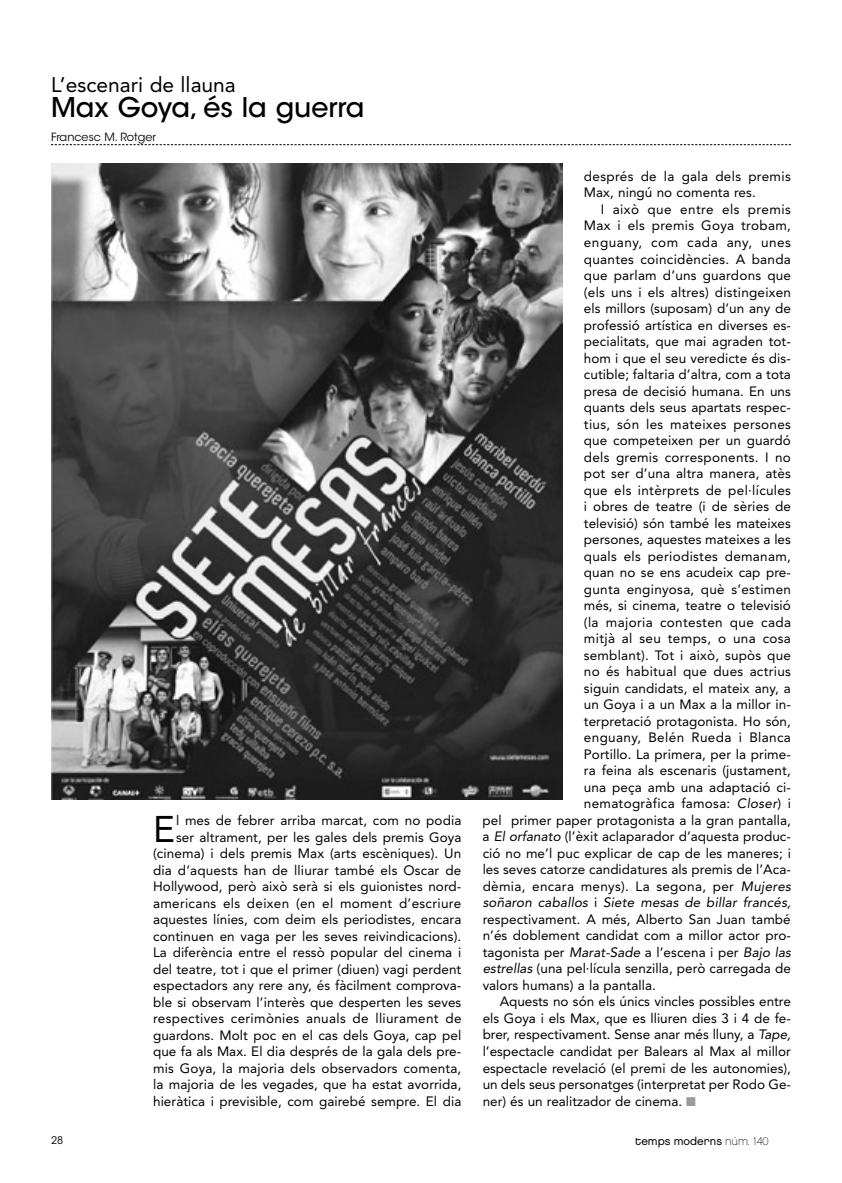
<style>
.page{position:relative;width:842px;height:1183px;background:#fff}
.page>*{position:absolute;margin:0;border:0;box-sizing:border-box;transform-origin:0 0}
.t1{font:36.75px "Avenir LT Std";color:#000}
.t2{font:500 27px "ITC Avant Garde Std";color:#000}
.t3{font:21px "Avenir LT Std";color:#000}
.t4{font:13.5px/16.5px "Avenir LT Std";letter-spacing:.005em;color:#000;text-align:right}
.t5{font:13.5px "Avenir LT Std";letter-spacing:.025em;color:#000}
.t6{font:italic 13.5px "Avenir LT Std";letter-spacing:.01em;color:#000}
.t7{font:13.5px "Avenir LT Std";letter-spacing:.03em;color:#000}
.t8{font:13.5px "Avenir LT Std";letter-spacing:.04em;color:#000}
.t9{font:13.5px "Avenir LT Std";letter-spacing:.035em;color:#000}
.t10{font:11.25px "Chalet London Nineteen Eighty";color:#000}
.t11{font:11.25px "ITC Avant Garde Std";color:#000}
.t12{font:10.5px "ITC Avant Garde Std";color:#000}
.s1{font-style:italic}
.s2{font-style:normal}
.s3{color:#9a9c9e}
.s4{font-family:"Chalet Paris Nineteen Eighty"}
</style>
<div class="page">
<svg style="left:51px;top:144px;width:740px;height:1px"></svg>
<hr style="left:841px;top:0;width:1px;height:1182px;background:#000">
<img style="left:51px;top:164px;width:512px;height:635px">
<h3 class="t3" style="left:51px;top:73px;width:186px">L’escenari de llauna</h3>
<h2 class="t2" style="left:51px;top:90px;width:315px">Max Goya, és la guerra</h2>
<p class="t11" style="left:51px;top:130px;width:107px">Francesc M. Rotger</p>
<p class="t4" style="left:153px;top:812px;width:310px">l mes de febrer arriba marcat, com no podia<br>ser altrament, per les gales dels premis Goya (cinema) i dels premis Max (arts escèniques). Un dia d’aquests han de lliurar també els Oscar de Hollywood, però això serà si els guionistes nord&shy;americans els deixen (en el moment d’escriure aquestes línies, com deim els periodistes, encara continuen en vaga per les seves reivindicacions).<br>La diferència entre el ressò popular del cinema i del teatre, tot i que el primer (diuen) vagi perdent espectadors any rere any, és fàcilment comprova&shy;ble si observam l’interès que desperten les seves respectives cerimònies anuals de lliurament de guardons. Molt poc en el cas dels Goya, cap pel que fa als Max. El dia després de la gala dels pre&shy;mis Goya, la majoria dels observadors comenta, la majoria de les vegades, que ha estat avorrida, hieràtica i previsible, com gairebé sempre. El dia</p>
<h1 class="t1" style="left:153px;top:807px;width:23px">E</h1>
<p class="t4" style="left:584px;top:168px;width:208px;text-align:left">després de la gala dels premis<br>Max, ningú no comenta res.</p>
<p class="t9" style="left:601px;top:201px;width:191px">I això que entre els premis</p>
<p class="t5" style="left:584px;top:218px;width:209px">Max i els premis Goya trobam,</p>
<p class="t8" style="left:584px;top:234px;width:209px">enguany, com cada any, unes</p>
<p class="t4" style="left:584px;top:250px;width:209px">quantes coincidències. A banda</p>
<p class="t4" style="left:584px;top:267px;width:209px">que parlam d’uns guardons que</p>
<p class="t4" style="left:584px;top:283px;width:209px">(els uns i els altres) distingeixen</p>
<p class="t4" style="left:584px;top:300px;width:209px">els millors (suposam) d’un any de</p>
<p class="t4" style="left:584px;top:316px;width:209px">professió artística en diverses es-</p>
<p class="t4" style="left:584px;top:333px;width:208px">pecialitats, que mai agraden tot-</p>
<p class="t4" style="left:584px;top:349px;width:208px">hom i que el seu veredicte és dis-</p>
<p class="t4" style="left:584px;top:366px;width:209px">cutible; faltaria d’altra, com a tota</p>
<p class="t4" style="left:584px;top:382px;width:209px">presa de decisió humana. En uns</p>
<p class="t4" style="left:584px;top:399px;width:208px">quants dels seus apartats respec-</p>
<p class="t5" style="left:584px;top:416px;width:209px">tius, són les mateixes persones</p>
<p class="t4" style="left:584px;top:432px;width:208px">que competeixen per un guardó</p>
<p class="t4" style="left:584px;top:448px;width:209px">dels gremis corresponents. I no</p>
<p class="t4" style="left:584px;top:465px;width:209px">pot ser d’una altra manera, atès</p>
<p class="t4" style="left:584px;top:481px;width:209px">que els intèrprets de pel·lícules</p>
<p class="t4" style="left:584px;top:498px;width:209px">i obres de teatre (i de sèries de</p>
<p class="t4" style="left:584px;top:514px;width:208px">televisió) són també les mateixes</p>
<p class="t4" style="left:584px;top:531px;width:209px">persones, aquestes mateixes a les</p>
<p class="t5" style="left:584px;top:548px;width:209px">quals els periodistes demanam,</p>
<p class="t4" style="left:584px;top:564px;width:209px">quan no se ens acudeix cap pre-</p>
<p class="t4" style="left:584px;top:580px;width:209px">gunta enginyosa, què s’estimen</p>
<p class="t4" style="left:584px;top:597px;width:209px">més, si cinema, teatre o televisió</p>
<p class="t5" style="left:584px;top:614px;width:209px">(la majoria contesten que cada</p>
<p class="t5" style="left:584px;top:630px;width:209px">mitjà al seu temps, o una cosa</p>
<p class="t4" style="left:584px;top:646px;width:209px">semblant). Tot i això, supòs que</p>
<p class="t4" style="left:584px;top:663px;width:208px">no és habitual que dues actrius</p>
<p class="t4" style="left:584px;top:679px;width:208px">siguin candidats, el mateix any, a</p>
<p class="t4" style="left:584px;top:696px;width:208px">un Goya i a un Max a la millor in-</p>
<p class="t4" style="left:584px;top:712px;width:209px">terpretació protagonista. Ho són,</p>
<p class="t7" style="left:584px;top:729px;width:209px">enguany, Belén Rueda i Blanca</p>
<p class="t4" style="left:584px;top:745px;width:209px">Portillo. La primera, per la prime-</p>
<p class="t4" style="left:584px;top:762px;width:208px">ra feina als escenaris (justament,</p>
<p class="t4" style="left:584px;top:778px;width:209px">una peça amb una adaptació ci-</p>
<p class="t4" style="left:584px;top:795px;width:209px">nematogràfica famosa: <span class="s1">Closer</span>) i</p>
<p class="t4" style="left:483px;top:811px;width:310px">pel primer paper protagonista a la gran pantalla,</p>
<p class="t4" style="left:483px;top:828px;width:310px">a <span class="s1">El orfanato</span> (l’èxit aclaparador d’aquesta produc-</p>
<p class="t4" style="left:483px;top:844px;width:310px">ció no me’l puc explicar de cap de les maneres; i</p>
<p class="t4" style="left:483px;top:861px;width:310px">les seves catorze candidatures als premis de l’Aca-</p>
<p class="t5" style="left:483px;top:878px;width:310px">dèmia, encara menys). La segona, per <span class="s1">Mujeres</span></p>
<p class="t6" style="left:483px;top:894px;width:310px">soñaron caballos <span class="s2">i</span> Siete mesas de billar francés,</p>
<p class="t4" style="left:483px;top:910px;width:310px">respectivament. A més, Alberto San Juan també</p>
<p class="t4" style="left:483px;top:927px;width:310px">n’és doblement candidat com a millor actor pro-</p>
<p class="t4" style="left:483px;top:943px;width:310px">tagonista per <span class="s1">Marat-Sade</span> a l’escena i per <span class="s1">Bajo las</span></p>
<p class="t4" style="left:483px;top:960px;width:310px"><span class="s1">estrellas</span> (una pel·lícula senzilla, però carregada de</p>
<p class="t4" style="left:483px;top:976px;width:175px">valors humans) a la pantalla.</p>
<p class="t4" style="left:500px;top:993px;width:293px">Aquests no són els únics vincles possibles entre</p>
<p class="t4" style="left:483px;top:1009px;width:310px">els Goya i els Max, que es lliuren dies 3 i 4 de fe-</p>
<p class="t4" style="left:483px;top:1026px;width:310px">brer, respectivament. Sense anar més lluny, a <span class="s1">Tape,</span></p>
<p class="t4" style="left:483px;top:1042px;width:310px">l’espectacle candidat per Balears al Max al millor</p>
<p class="t4" style="left:483px;top:1059px;width:310px">espectacle revelació (el premi de les autonomies),</p>
<p class="t4" style="left:483px;top:1075px;width:310px">un dels seus personatges (interpretat per Rodo Ge-</p>
<p class="t4" style="left:483px;top:1092px;width:215px">ner) és un realitzador de cinema. <span class="s3">■</span></p>
<p class="t12" style="left:51px;top:1133px;width:14px">28</p>
<p class="t10" style="left:635px;top:1133px;width:135px">temps moderns <span class="s4">núm. 140</span></p>
</div>
